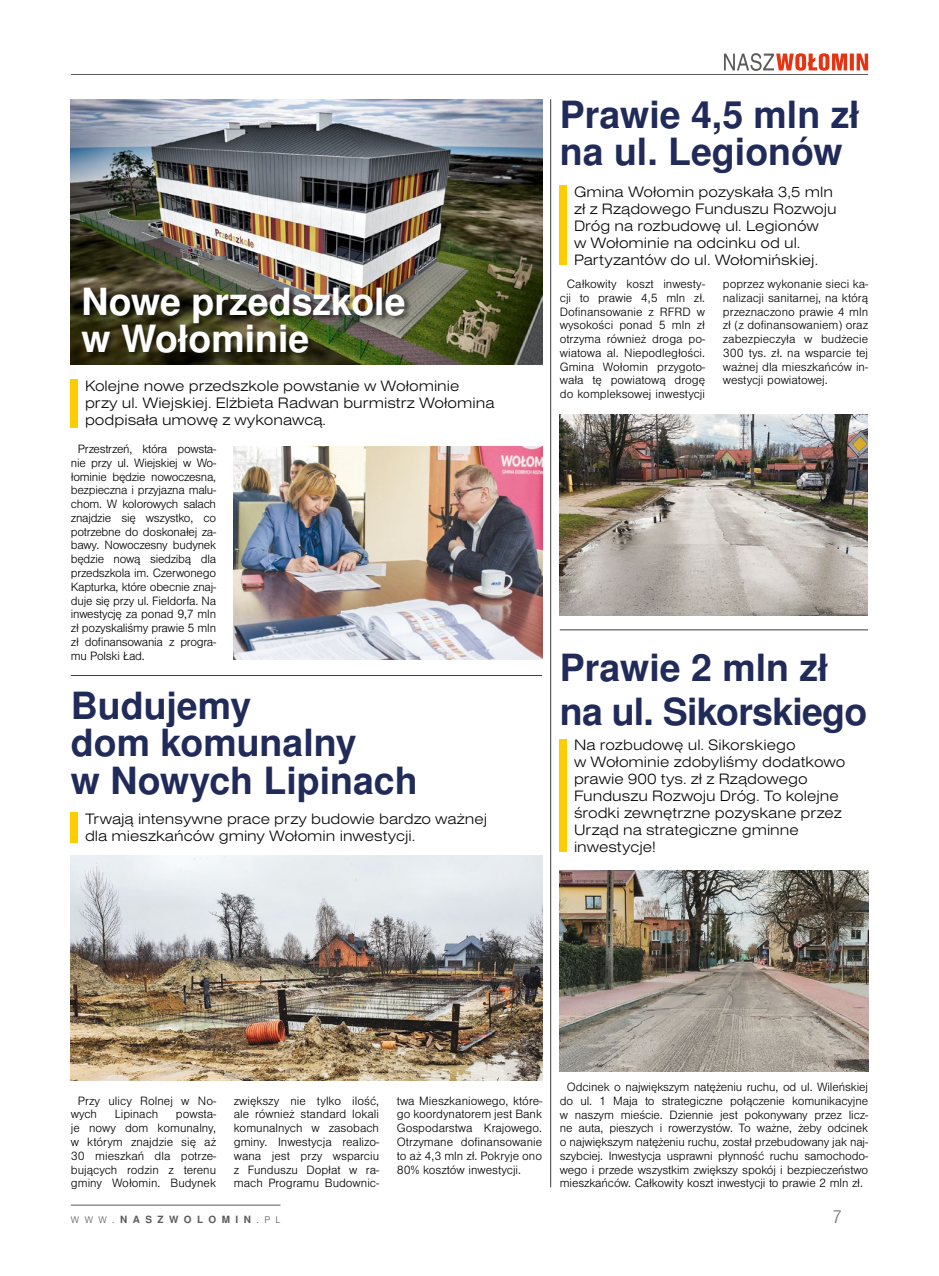
<style>
.page{position:relative;width:939px;height:1276px;background:#fff}
.page>*{position:absolute;margin:0;border:0;box-sizing:border-box;transform-origin:0 0}
.t1{font:700 37.5px/37.5px "Nimbus San LOT";color:#212b59}
.t2{font:700 37.5px/44.6px "Nimbus San LOT";letter-spacing:-.02em;color:#212b59}
.t3{font:700 37.5px/37.5px "Nimbus San LOT";color:#fff}
.t4{font:18.75px "Nimbus San DOT Lig Con";color:#5a5a59}
.t5{font:300 expanded 15.62px/16.9px "Nimbus San TOT";color:#000}
.t6{font:300 12.5px/13.8px "Nimbus San TOT";letter-spacing:-.01em;color:#000;text-align:justify}
.t7{font:700 10px "Nimbus San LOT";letter-spacing:.55em;color:#5a5a59}
.s1{font-family:"Nimbus San TOT";font-weight:300}
</style>
<div class="page">
<hr style="left:71px;top:1204px;width:210px;height:1px;background:#5a5a59">
<hr style="left:71px;top:74px;width:797px;height:1px;background:#5a5a59">
<svg style="left:724px;top:53px;width:144px;height:18px"></svg>
<img style="left:71px;top:855px;width:471px;height:225px">
<img style="left:71px;top:99px;width:471px;height:265px">
<hr style="left:550px;top:99px;width:1px;height:1088px;background:#3c3c3b">
<hr style="left:560px;top:629px;width:308px;height:1px;background:#3c3c3b">
<div style="left:81px;top:287px;width:331px;height:73px;background:#000;opacity:.5"></div>
<img style="left:234px;top:447px;width:308px;height:212px">
<div style="left:71px;top:379px;width:7px;height:49px;background:#fc0"></div>
<div style="left:560px;top:185px;width:7px;height:80px;background:#fc0"></div>
<div style="left:560px;top:739px;width:7px;height:112px;background:#fc0"></div>
<div style="left:71px;top:812px;width:7px;height:30px;background:#fc0"></div>
<hr style="left:71px;top:675px;width:471px;height:1px;background:#3c3c3b">
<img style="left:560px;top:870px;width:308px;height:201px">
<img style="left:559px;top:414px;width:308px;height:201px">
<h1 class="t3" style="left:81px;top:284px;width:326px">Nowe przedszkole w Wołominie</h1>
<p class="t5" style="left:85px;top:378px;width:411px">Kolejne nowe przedszkole powstanie w Wołominie przy ul. Wiejskiej. Elżbieta Radwan burmistrz Wołomina podpisała umowę z wykonawcą.</p>
<p class="t6" style="left:71px;top:442px;width:147px;text-indent:7px">Przestrzeń, która powsta&shy;nie przy ul. Wiejskiej w Wo&shy;łominie będzie nowoczesna, bezpieczna i przyjazna malu&shy;chom. W kolorowych salach znajdzie się wszystko, co potrzebne do doskonałej za&shy;bawy. Nowoczesny budynek będzie nową siedzibą dla przedszkola im. Czerwonego Kapturka, które obecnie znaj&shy;duje się przy ul. Fieldorfa. Na inwestycję za ponad 9,7 mln zł pozyskaliśmy prawie 5 mln zł dofinansowania z progra&shy;mu Polski Ład.</p>
<h1 class="t1" style="left:71px;top:688px;width:348px">Budujemy<br>dom komunalny<br>w Nowych Lipinach</h1>
<p class="t5" style="left:85px;top:811px;width:404px">Trwają intensywne prace przy budowie bardzo ważnej dla mieszkańców gminy Wołomin inwestycji.</p>
<h1 class="t1" style="left:560px;top:97px;width:302px">Prawie 4,5 mln zł na ul. Legionów</h1>
<p class="t5" style="left:574px;top:184px;width:264px">Gmina Wołomin pozyskała 3,5 mln zł z Rządowego Funduszu Rozwoju<br>Dróg na rozbudowę ul. Legionów<br>w Wołominie na odcinku od ul.<br>Partyzantów do ul. Wołomińskiej.</p>
<p class="t6" style="left:560px;top:277px;width:147px;text-align:center">Całkowity koszt inwesty&shy;cji to prawie 4,5 mln zł.<br>Dofinansowanie z RFRD w wysokości ponad 5 mln zł otrzyma również droga po&shy;wiatowa al. Niepodległości.<br>Gmina Wołomin przygoto&shy;wała tę powiatową drogę do kompleksowej inwestycji</p>
<p class="t6" style="left:723px;top:277px;width:147px">poprzez wykonanie sieci ka&shy;nalizacji sanitarnej, na którą przeznaczono prawie 4 mln zł (z dofinansowaniem) oraz zabezpieczyła w budżecie 300 tys. zł. na wsparcie tej ważnej dla mieszkańców in&shy;westycji powiatowej.</p>
<h1 class="t2" style="left:560px;top:646px;width:309px">Prawie 2 mln zł na ul. Sikorskiego</h1>
<p class="t5" style="left:574px;top:737px;width:273px">Na rozbudowę ul. Sikorskiego<br>w Wołominie zdobyliśmy dodatkowo prawie 900 tys. zł z Rządowego<br>Funduszu Rozwoju Dróg. To kolejne środki zewnętrzne pozyskane przez<br>Urząd na strategiczne gminne inwestycje!</p>
<p class="t6" style="left:71px;top:1094px;width:147px;text-indent:7px">Przy ulicy Rolnej w No&shy;wych</p>
<p class="t6" style="left:115px;top:1107px;width:45px">Lipinach</p>
<p class="t6" style="left:71px;top:1107px;width:147px;text-indent:105px">powsta&shy;je nowy dom komunalny, w którym znajdzie się aż 30 mieszkań dla potrze&shy;bujących rodzin z terenu gminy Wołomin. Budynek</p>
<p class="t6" style="left:234px;top:1094px;width:147px">zwiększy nie tylko ilość, ale również standard lokali komunalnych w zasobach gminy. Inwestycja realizo&shy;wana jest przy wsparciu z Funduszu Dopłat w ra&shy;mach Programu Budownic-</p>
<p class="t6" style="left:397px;top:1094px;width:147px">twa Mieszkaniowego, które&shy;go koordynatorem jest Bank Gospodarstwa Krajowego.<br>Otrzymane dofinansowanie to aż 4,3 mln zł. Pokryje ono 80% kosztów inwestycji.</p>
<p class="t6" style="left:560px;top:1080px;width:310px;text-align:center">Odcinek o największym natężeniu ruchu, od ul. Wileńskiej do ul. 1 Maja to strategiczne połączenie komunikacyjne w naszym mieście. Dziennie jest pokonywany przez licz&shy;ne auta, pieszych i rowerzystów. To ważne, żeby odcinek o największym natężeniu ruchu, został przebudowany jak naj&shy;szybciej. Inwestycja usprawni płynność ruchu samochodo&shy;wego i przede wszystkim zwiększy spokój i bezpieczeństwo mieszkańców. Całkowity koszt inwestycji to prawie 2 mln zł.</p>
<p class="t7" style="left:71px;top:1213px;width:211px"><span class="s1">WWW.</span>NASZWOLOMIN<span class="s1">.PL</span></p>
<h2 class="t4" style="left:833px;top:1206px;width:10px">7</h2>
</div>
